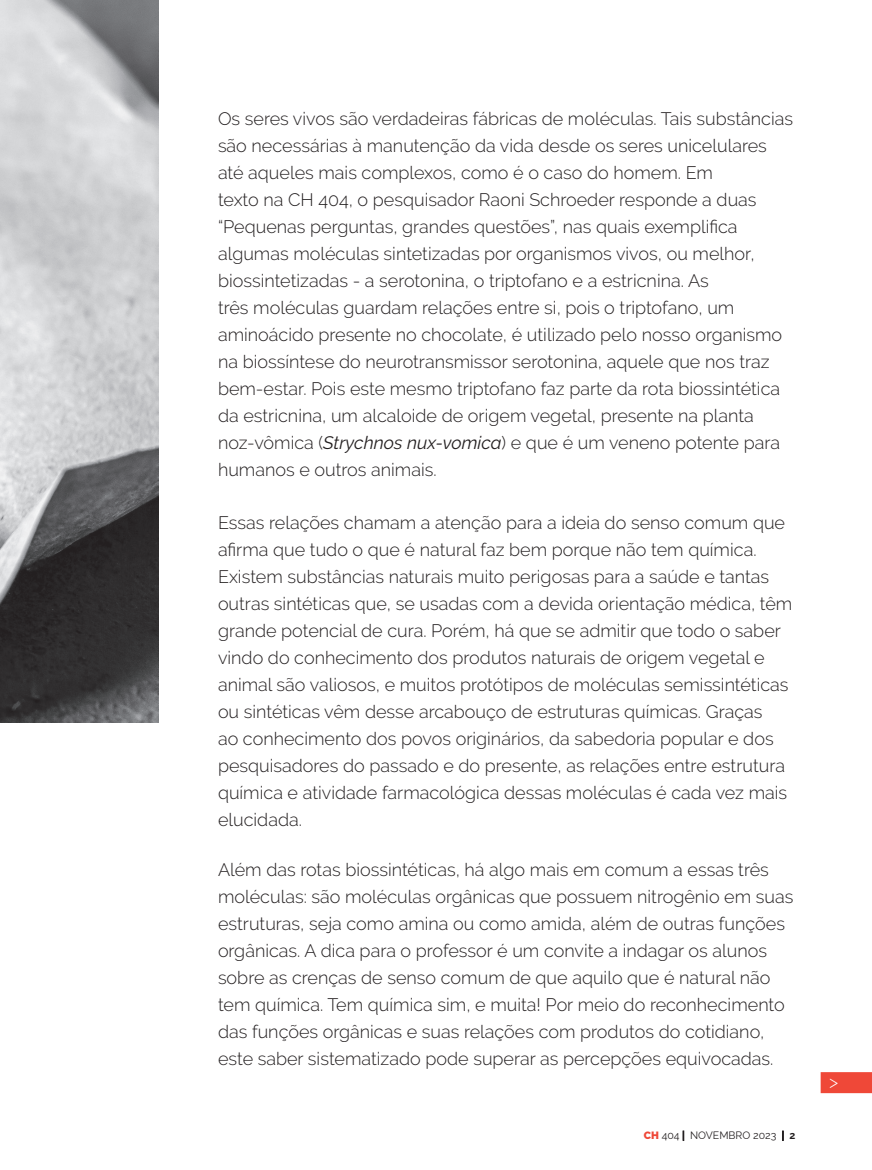
<style>
.page{position:relative;width:872px;height:1170px;background:#fff}
.page>*{position:absolute;margin:0;border:0;box-sizing:border-box;transform-origin:0 0}
.t1{font:300 18px/27px "Raleway";color:#231f20}
.t2{font:300 18px "Raleway";color:#fff}
.t3{font:10.5px "Raleway";color:#231f20}
.s1{font-weight:400;font-style:italic}
.s2{font-weight:900;color:#ef4838}
.s3{font-weight:700}
</style>
<div class="page">
<div style="left:820px;top:1072px;width:52px;height:21px;background:#ef4838"></div>
<img style="left:0;top:0;width:159px;height:722px">
<p class="t1" style="left:218px;top:105px;width:576px">Os seres vivos são verdadeiras fábricas de moléculas. Tais substâncias são necessárias à manutenção da vida desde os seres unicelulares até aqueles mais complexos, como é o caso do homem. Em<br>texto na CH 404, o pesquisador Raoni Schroeder responde a duas “Pequenas perguntas, grandes questões”, nas quais exemplifica algumas moléculas sintetizadas por organismos vivos, ou melhor, biossintetizadas - a serotonina, o triptofano e a estricnina. As<br>três moléculas guardam relações entre si, pois o triptofano, um aminoácido presente no chocolate, é utilizado pelo nosso organismo na biossíntese do neurotransmissor serotonina, aquele que nos traz bem-estar. Pois este mesmo triptofano faz parte da rota biossintética da estricnina, um alcaloide de origem vegetal, presente na planta noz-vômica (<span class="s1">Strychnos nux-vomica</span>) e que é um veneno potente para humanos e outros animais.</p>
<p class="t1" style="left:218px;top:508px;width:576px">Essas relações chamam a atenção para a ideia do senso comum que afirma que tudo o que é natural faz bem porque não tem química.<br>Existem substâncias naturais muito perigosas para a saúde e tantas outras sintéticas que, se usadas com a devida orientação médica, têm grande potencial de cura. Porém, há que se admitir que todo o saber vindo do conhecimento dos produtos naturais de origem vegetal e animal são valiosos, e muitos protótipos de moléculas semissintéticas ou sintéticas vêm desse arcabouço de estruturas químicas. Graças<br>ao conhecimento dos povos originários, da sabedoria popular e dos pesquisadores do passado e do presente, as relações entre estrutura química e atividade farmacológica dessas moléculas é cada vez mais elucidada.</p>
<p class="t1" style="left:218px;top:856px;width:577px">Além das rotas biossintéticas, há algo mais em comum a essas três moléculas: são moléculas orgânicas que possuem nitrogênio em suas estruturas, seja como amina ou como amida, além de outras funções orgânicas. A dica para o professor é um convite a indagar os alunos sobre as crenças de senso comum de que aquilo que é natural não tem química. Tem química sim, e muita! Por meio do reconhecimento das funções orgânicas e suas relações com produtos do cotidiano, este saber sistematizado pode superar as percepções equivocadas.</p>
<p class="t3" style="left:644px;top:1129px;width:153px"><span class="s2">CH</span> 404 | NOVEMBRO 2023 | <span class="s3">2</span></p>
<p class="t2" style="left:829px;top:1070px;width:44px">&gt; &gt;</p>
</div>
